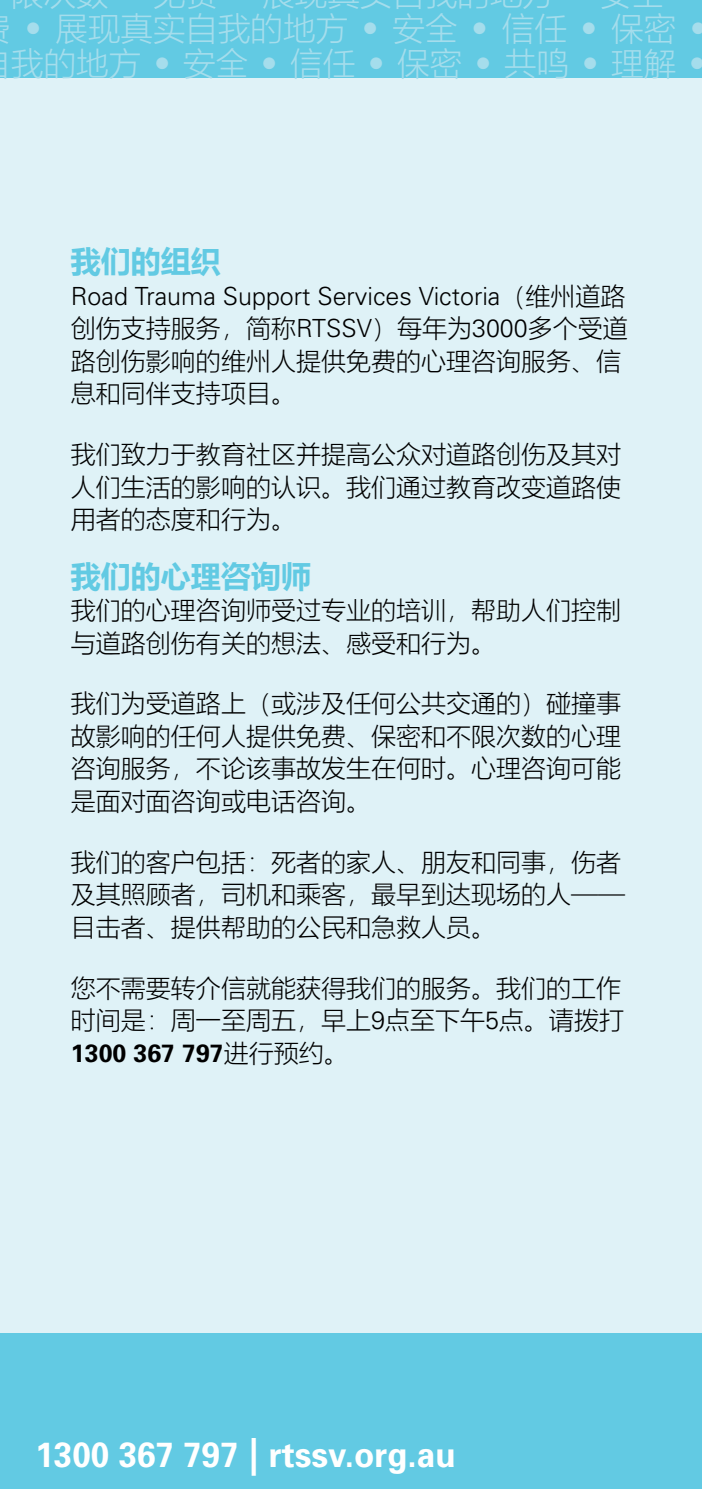
<style>
.page{position:relative;width:702px;height:1489px;background:#fff}
.page>*{position:absolute;margin:0;border:0;box-sizing:border-box;transform-origin:0 0}
.t1{font:700 35px "Univers";color:#fff;scale:.95 1}
.t2{font:300 32.5px/35px "Microsoft Ya Hei";color:#a5ddec;text-align:center}
.t3{font:700 30px "Microsoft Ya Hei";color:#62cae3}
.t4{font:300 25px/32.5px "Microsoft Ya Hei";color:#000}
.t5{font:300 25px "Univers";color:#000}
.t6{font:700 25px "Univers";color:#000}
.s1{font-family:"Univers"}
.s2{font-family:"Microsoft Ya Hei"}
.s3{font-family:"Microsoft Ya Hei";font-weight:300}
</style>
<div class="page">
<div style="left:0;top:0;width:702px;height:1488px;background:#dff2f7"></div>
<div style="left:0;top:1332px;width:702px;height:156px;background:#62cae3"></div>
<div style="left:0;top:0;width:702px;height:78px;background:#62cae3"></div>
<h2 class="t2" style="left:11px;top:10px;width:696px"><span class="s1">•</span> 展现真实自我的地方 <span class="s1">•</span> 安全 <span class="s1">•</span> 信任 <span class="s1">•</span> 保密 <span class="s1">•</span>我的地方 <span class="s1">•</span> 安全 <span class="s1">•</span> 信任 <span class="s1">•</span> 保密 <span class="s1">•</span> 共鸣 <span class="s1">•</span> 理解 <span class="s1">•</span></h2>
<p class="t3" style="left:71px;top:240px;width:151px">我们的组织</p>
<p class="t5" style="left:71px;top:281px;width:556px">Road Trauma Support Services Victoria<span class="s2">（维州道路</span></p>
<p class="t4" style="left:71px;top:311px;width:558px">创伤支持服务，简称<span class="s1">RTSSV</span>）每年为<span class="s1">3000</span>多个受道路创伤影响的维州人提供免费的心理咨询服务、信息和同伴支持项目。</p>
<p class="t4" style="left:71px;top:437px;width:551px;text-align:justify">我们致力于教育社区并提高公众对道路创伤及其对人们生活的影响的认识。我们通过教育改变道路使用者的态度和行为。</p>
<p class="t3" style="left:71px;top:554px;width:241px">我们的心理咨询师</p>
<p class="t4" style="left:71px;top:593px;width:551px">我们的心理咨询师受过专业的培训，帮助人们控制与道路创伤有关的想法、感受和行为。</p>
<p class="t4" style="left:71px;top:686px;width:551px;text-align:justify">我们为受道路上（或涉及任何公共交通的）碰撞事故影响的任何人提供免费、保密和不限次数的心理咨询服务，不论该事故发生在何时。心理咨询可能是面对面咨询或电话咨询。</p>
<p class="t4" style="left:71px;top:845px;width:555px">我们的客户包括：死者的家人、朋友和同事，伤者及其照顾者，司机和乘客，最早到达现场的人——目击者、提供帮助的公民和急救人员。</p>
<p class="t4" style="left:71px;top:970px;width:554px">您不需要转介信就能获得我们的服务。我们的工作时间是：周一至周五，早上<span class="s1">9</span>点至下午<span class="s1">5</span>点。请拨打</p>
<p class="t6" style="left:71px;top:1037px;width:279px">1300 367 797<span class="s3">进行预约。</span></p>
<h1 class="t1" style="left:35px;top:1433px;width:444px">1300 367 797 <span class="s2">|</span> rtssv.org.au</h1>
</div>
